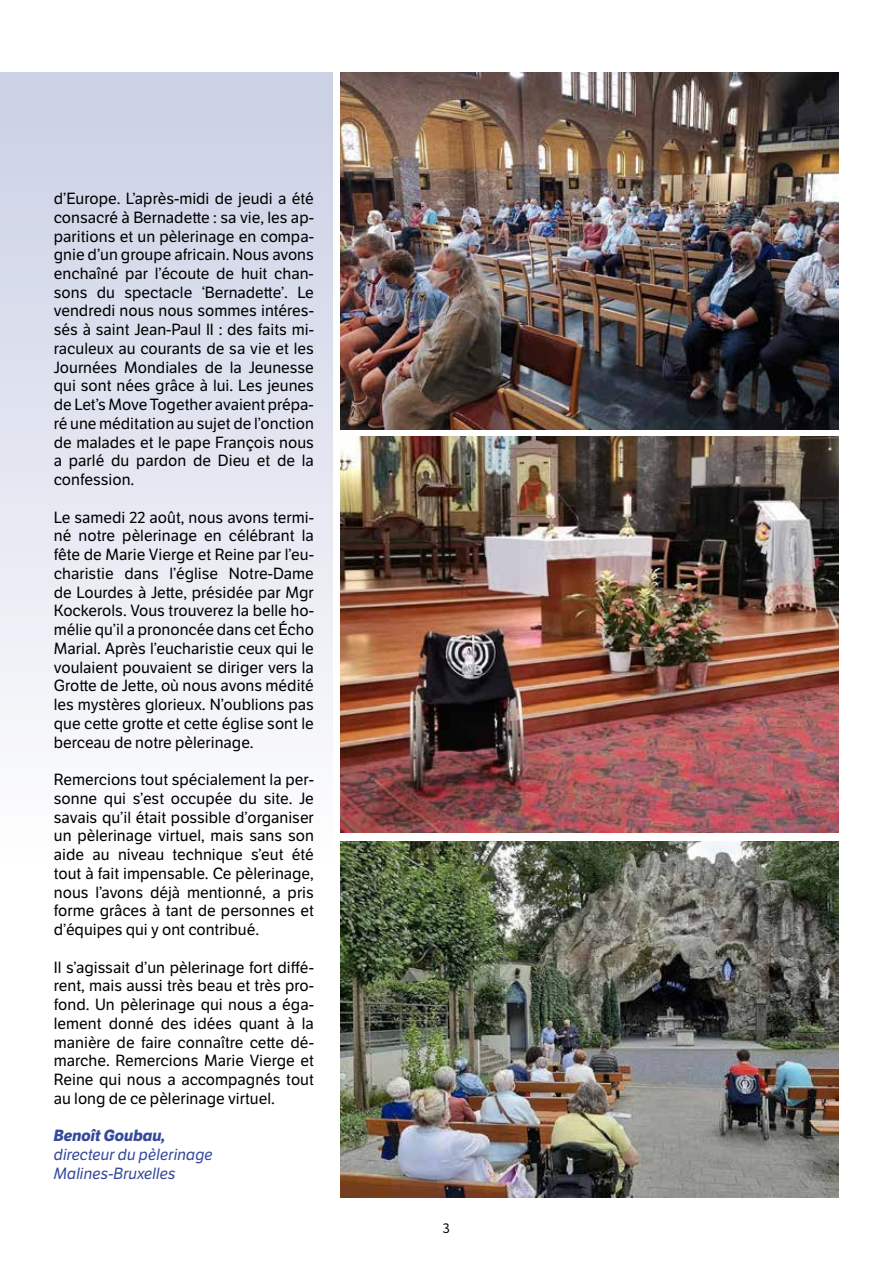
<style>
.page{position:relative;width:893px;height:1263px;background:#fff}
.page>*{position:absolute;margin:0;border:0;box-sizing:border-box;transform-origin:0 0}
.t1{font:15.75px/18.8px "LFT Etica";color:#000;text-align:justify}
.t2{font:italic 15.75px/18.8px "LFT Etica";color:#34499b}
.t3{font:italic 700 15.75px "LFT Etica";color:#34499b}
.t4{font:13.5px "LFT Etica";color:#000}
</style>
<div class="page">
<div style="left:0;top:72px;width:333px;height:1127px;background:linear-gradient(to bottom,#ced3e7,#fff)"></div>
<img style="left:340px;top:437px;width:499px;height:395px">
<img style="left:340px;top:73px;width:499px;height:356px">
<img style="left:340px;top:842px;width:499px;height:356px">
<p class="t1" style="left:54px;top:189px;width:262px">d’Europe. L’après-midi de jeudi a été consacré à Bernadette : sa vie, les ap&shy;paritions et un pèlerinage en compa&shy;gnie d’un groupe africain. Nous avons enchaîné par l’écoute de huit chan&shy;sons du spectacle ‘Bernadette’. Le vendredi nous nous sommes intéres&shy;sés à saint Jean-Paul II : des faits mi&shy;raculeux au courants de sa vie et les Journées Mondiales de la Jeunesse qui sont nées grâce à lui. Les jeunes de Let’s Move Together avaient prépa&shy;ré une méditation au sujet de l’onction de malades et le pape François nous a parlé du pardon de Dieu et de la confession.</p>
<p class="t1" style="left:54px;top:508px;width:262px">Le samedi 22 août, nous avons termi&shy;né notre pèlerinage en célébrant la fête de Marie Vierge et Reine par l’eu&shy;charistie dans l’église Notre-Dame de Lourdes à Jette, présidée par Mgr Kockerols. Vous trouverez la belle ho&shy;mélie qu’il a prononcée dans cet Écho Marial. Après l’eucharistie ceux qui le voulaient pouvaient se diriger vers la Grotte de Jette, où nous avons médité les mystères glorieux. N’oublions pas que cette grotte et cette église sont le berceau de notre pèlerinage.</p>
<p class="t1" style="left:54px;top:770px;width:262px">Remercions tout spécialement la per&shy;sonne qui s’est occupée du site. Je savais qu’il était possible d’organiser un pèlerinage virtuel, mais sans son aide au niveau technique s’eut été tout à fait impensable. Ce pèlerinage, nous l’avons déjà mentionné, a pris forme grâces à tant de personnes et d’équipes qui y ont contribué.</p>
<p class="t1" style="left:54px;top:958px;width:262px">Il s’agissait d’un pèlerinage fort diffé&shy;rent, mais aussi très beau et très pro&shy;fond. Un pèlerinage qui nous a éga&shy;lement donné des idées quant à la manière de faire connaître cette dé&shy;marche. Remercions Marie Vierge et Reine qui nous a accompagnés tout au long de ce pèlerinage virtuel.</p>
<p class="t3" style="left:54px;top:1126px;width:113px">Benoît Goubau,</p>
<p class="t2" style="left:54px;top:1145px;width:161px">directeur du pèlerinage<br>Malines-Bruxelles</p>
<p class="t4" style="left:443px;top:1220px;width:9px">3</p>
</div>
